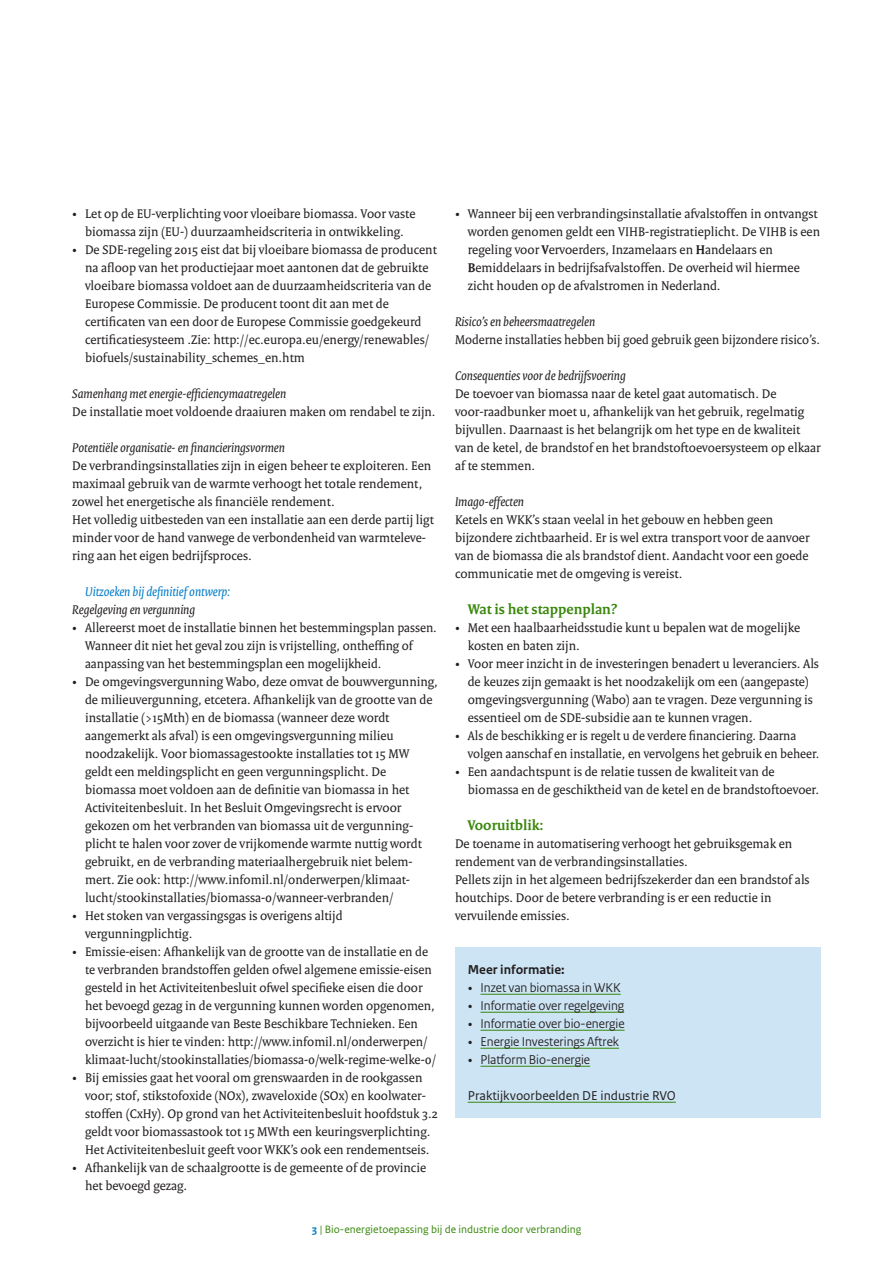
<style>
.page{position:relative;width:893px;height:1263px;background:#fff}
.page>*{position:absolute;margin:0;border:0;box-sizing:border-box;transform-origin:0 0}
._05_RO_Alineakop{font:700 15px "Rijksoverheid Serif";color:#39870c}
._10_RO_Broodtekst{font:13.5px/18px "Rijksoverheid Serif";color:#231f20}
._10_RO_Broodtekst-2{font:italic 13.5px "Rijksoverheid Serif";color:#231f20}
.t1{font:13.5px "Rijksoverheid Sans";color:#231f20}
._21_RO_Kader_Broodte{font:13.5px "Rijksoverheid Sans Text";color:#231f20}
._06_RO_Subalineakop{font:italic 13.5px "Rijksoverheid Serif";color:#007bc7}
._20_RO_Kader_Subkop{font:700 13.5px "Rijksoverheid Sans Text";color:#231f20}
.t2{font:11.25px "Rijksoverheid Sans Text";color:#39870c}
.s1{font-weight:700}
.s2{font-family:"Rijksoverheid Serif"}
.s3{font-weight:700;color:#007bc7}
</style>
<div class="page">
<div style="left:455px;top:947px;width:366px;height:171px;background:#cce4f4"></div>
<hr style="left:480px;top:994px;width:141px;height:1px;background:#39870c">
<hr style="left:480px;top:1012px;width:144px;height:1px;background:#39870c">
<hr style="left:480px;top:1030px;width:145px;height:1px;background:#39870c">
<hr style="left:480px;top:1048px;width:139px;height:1px;background:#39870c">
<hr style="left:480px;top:1066px;width:110px;height:1px;background:#39870c">
<hr style="left:468px;top:1102px;width:208px;height:1px;background:#39870c">
<p class="_10_RO_Broodtekst" style="left:72px;top:204px;width:345px;text-align:center">• Let op de EU-verplichting voor vloeibare biomassa. Voor vaste biomassa zijn (EU-) duurzaamheidscriteria in ontwikkeling.</p>
<p class="_10_RO_Broodtekst" style="left:85px;top:240px;width:353px;text-indent:-13px">• De SDE-regeling 2015 eist dat bij vloeibare biomassa de producent na afloop van het productiejaar moet aantonen dat de gebruikte vloeibare biomassa voldoet aan de duurzaamheidscriteria van de Europese Commissie. De producent toont dit aan met de certificaten van een door de Europese Commissie goedgekeurd certificatiesysteem .Zie: http://ec.europa.eu/energy/renewables/ biofuels/sustainability_schemes_en.htm</p>
<p class="_10_RO_Broodtekst-2" style="left:72px;top:385px;width:215px">Samenhang met energie-efficiencymaatregelen</p>
<p class="_10_RO_Broodtekst" style="left:72px;top:402px;width:365px">De installatie moet voldoende draaiuren maken om rendabel te zijn.</p>
<p class="_10_RO_Broodtekst-2" style="left:72px;top:439px;width:214px">Potentiële organisatie- en financieringsvormen</p>
<p class="_10_RO_Broodtekst" style="left:72px;top:456px;width:360px">De verbrandingsinstallaties zijn in eigen beheer te exploiteren. Een maximaal gebruik van de warmte verhoogt het totale rendement, zowel het energetische als financiële rendement.</p>
<p class="_10_RO_Broodtekst" style="left:72px;top:510px;width:363px">Het volledig uitbesteden van een installatie aan een derde partij ligt minder voor de hand vanwege de verbondenheid van warmteleve&shy;ring aan het eigen bedrijfsproces.</p>
<p class="_06_RO_Subalineakop" style="left:85px;top:583px;width:147px">Uitzoeken bij definitief ontwerp:</p>
<p class="_10_RO_Broodtekst-2" style="left:72px;top:601px;width:124px">Regelgeving en vergunning</p>
<p class="_10_RO_Broodtekst" style="left:85px;top:618px;width:353px;text-indent:-13px">• Allereerst moet de installatie binnen het bestemmingsplan passen.<br>Wanneer dit niet het geval zou zijn is vrijstelling, ontheffing of aanpassing van het bestemmingsplan een mogelijkheid.</p>
<p class="_10_RO_Broodtekst" style="left:85px;top:672px;width:354px;text-indent:-13px">• De omgevingsvergunning Wabo, deze omvat de bouwvergunning, de milieuvergunning, etcetera. Afhankelijk van de grootte van de installatie (&gt;15Mth) en de biomassa (wanneer deze wordt aangemerkt als afval) is een omgevingsvergunning milieu noodzakelijk. Voor biomassagestookte installaties tot 15 MW geldt een meldingsplicht en geen vergunningsplicht. De biomassa moet voldoen aan de definitie van biomassa in het Activiteitenbesluit. In het Besluit Omgevingsrecht is ervoor gekozen om het verbranden van biomassa uit de vergunning&shy;plicht te halen voor zover de vrijkomende warmte nuttig wordt gebruikt, en de verbranding materiaalhergebruik niet belem&shy;mert. Zie ook: http://www.infomil.nl/onderwerpen/klimaat&shy;lucht/stookinstallaties/biomassa-0/wanneer-verbranden/</p>
<p class="_10_RO_Broodtekst" style="left:85px;top:906px;width:259px;text-indent:-13px">• Het stoken van vergassingsgas is overigens altijd vergunningplichtig.</p>
<p class="_10_RO_Broodtekst" style="left:85px;top:942px;width:352px;text-indent:-13px">• Emissie-eisen: Afhankelijk van de grootte van de installatie en de te verbranden brandstoffen gelden ofwel algemene emissie-eisen gesteld in het Activiteitenbesluit ofwel specifieke eisen die door het bevoegd gezag in de vergunning kunnen worden opgenomen, bijvoorbeeld uitgaande van Beste Beschikbare Technieken. Een overzicht is hier te vinden: http://www.infomil.nl/onderwerpen/ klimaat-lucht/stookinstallaties/biomassa-0/welk-regime-welke-0/</p>
<p class="_10_RO_Broodtekst" style="left:85px;top:1068px;width:354px;text-indent:-13px">• Bij emissies gaat het vooral om grenswaarden in de rookgassen voor; stof, stikstofoxide (NOx), zwaveloxide (SOx) en koolwater&shy;stoffen (CxHy). Op grond van het Activiteitenbesluit hoofdstuk 3.2 geldt voor biomassastook tot 15 MWth een keuringsverplichting.<br>Het Activiteitenbesluit geeft voor WKK’s ook een rendementseis.</p>
<p class="_10_RO_Broodtekst" style="left:85px;top:1158px;width:343px;text-indent:-13px">• Afhankelijk van de schaalgrootte is de gemeente of de provincie het bevoegd gezag.</p>
<p class="_10_RO_Broodtekst" style="left:468px;top:204px;width:354px;text-indent:-13px">• Wanneer bij een verbrandingsinstallatie afvalstoffen in ontvangst worden genomen geldt een VIHB-registratieplicht. De VIHB is een regeling voor <span class="s1">V</span>ervoerders, Inzamelaars en <span class="s1">H</span>andelaars en <span class="s1">B</span>emiddelaars in bedrijfsafvalstoffen. De overheid wil hiermee zicht houden op de afvalstromen in Nederland.</p>
<p class="_10_RO_Broodtekst-2" style="left:455px;top:313px;width:142px">Risico’s en beheersmaatregelen</p>
<p class="_10_RO_Broodtekst" style="left:455px;top:330px;width:366px">Moderne installaties hebben bij goed gebruik geen bijzondere risico’s.</p>
<p class="_10_RO_Broodtekst-2" style="left:455px;top:367px;width:172px">Consequenties voor de bedrijfsvoering</p>
<p class="_10_RO_Broodtekst" style="left:455px;top:384px;width:367px">De toevoer van biomassa naar de ketel gaat automatisch. De voor-raadbunker moet u, afhankelijk van het gebruik, regelmatig bijvullen. Daarnaast is het belangrijk om het type en de kwaliteit van de ketel, de brandstof en het brandstoftoevoersysteem op elkaar af te stemmen.</p>
<p class="_10_RO_Broodtekst-2" style="left:455px;top:493px;width:71px">Imago-effecten</p>
<p class="_10_RO_Broodtekst" style="left:455px;top:510px;width:356px">Ketels en WKK’s staan veelal in het gebouw en hebben geen bijzondere zichtbaarheid. Er is wel extra transport voor de aanvoer van de biomassa die als brandstof dient. Aandacht voor een goede communicatie met de omgeving is vereist.</p>
<p class="_05_RO_Alineakop" style="left:468px;top:600px;width:151px">Wat is het stappenplan?</p>
<p class="_10_RO_Broodtekst" style="left:468px;top:618px;width:334px;text-indent:-13px">• Met een haalbaarheidsstudie kunt u bepalen wat de mogelijke kosten en baten zijn.</p>
<p class="_10_RO_Broodtekst" style="left:468px;top:654px;width:353px;text-indent:-13px">• Voor meer inzicht in de investeringen benadert u leveranciers. Als de keuzes zijn gemaakt is het noodzakelijk om een (aangepaste) omgevingsvergunning (Wabo) aan te vragen. Deze vergunning is essentieel om de SDE-subsidie aan te kunnen vragen.</p>
<p class="_10_RO_Broodtekst" style="left:468px;top:726px;width:353px;text-indent:-13px">• Als de beschikking er is regelt u de verdere financiering. Daarna volgen aanschaf en installatie, en vervolgens het gebruik en beheer.</p>
<p class="_10_RO_Broodtekst" style="left:468px;top:762px;width:353px;text-indent:-13px">• Een aandachtspunt is de relatie tussen de kwaliteit van de biomassa en de geschiktheid van de ketel en de brandstoftoevoer.</p>
<p class="_05_RO_Alineakop" style="left:468px;top:816px;width:77px">Vooruitblik:</p>
<p class="_10_RO_Broodtekst" style="left:455px;top:834px;width:339px">De toename in automatisering verhoogt het gebruiksgemak en rendement van de verbrandingsinstallaties.</p>
<p class="_10_RO_Broodtekst" style="left:455px;top:870px;width:356px">Pellets zijn in het algemeen bedrijfszekerder dan een brandstof als houtchips. Door de betere verbranding is er een reductie in vervuilende emissies.</p>
<p class="_20_RO_Kader_Subkop" style="left:468px;top:962px;width:99px">Meer informatie:</p>
<p class="t1" style="left:468px;top:980px;width:154px"><span class="s2">•</span> Inzet van biomassa in WKK</p>
<p class="t1" style="left:468px;top:998px;width:158px"><span class="s2">•</span> Informatie over regelgeving</p>
<p class="t1" style="left:468px;top:1016px;width:158px"><span class="s2">•</span> Informatie over bio-energie</p>
<p class="t1" style="left:468px;top:1034px;width:153px"><span class="s2">•</span> Energie Investerings Aftrek</p>
<p class="t1" style="left:468px;top:1052px;width:124px"><span class="s2">•</span> Platform Bio-energie</p>
<p class="_21_RO_Kader_Broodte" style="left:468px;top:1088px;width:210px">Praktijkvoorbeelden DE industrie RVO</p>
<p class="t2" style="left:311px;top:1223px;width:272px"><span class="s3">3</span> | Bio-energietoepassing bij de industrie door verbranding</p>
</div>
